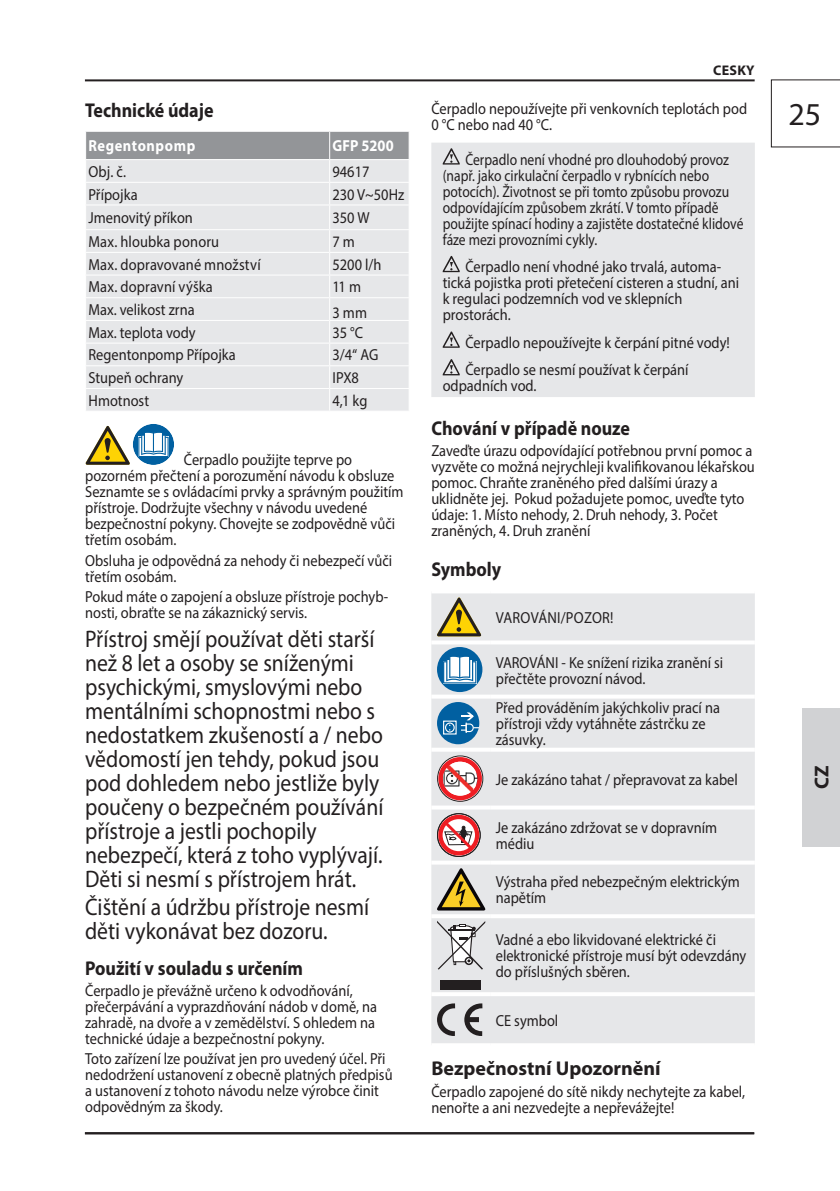
<style>
.page{position:relative;width:840px;height:1191px;background:#fff}
.page>*{position:absolute;margin:0;border:0;box-sizing:border-box;transform-origin:0 0}
.t1{font:32px "Myriad Pro";color:#231f20}
.t2{font:24px/24px "Myriad Pro";color:#231f20;scale:.9 1}
.t3{font:700 20px "Myriad Pro";color:#231f20;scale:.9 1}
.t4{font:700 20px "Myriad Pro";color:#231f20}
.t5{font:16px/16px "Myriad Pro";color:#231f20;scale:.9 1}
.t6{font:16px/16px "Myriad Pro";color:#231f20;scale:.85 1}
.t7{font:700 16px "Myriad Pro";letter-spacing:.04em;color:#fff;scale:.9 1}
.t8{font:16px "Myriad Pro";letter-spacing:.02em;color:#231f20;scale:.9 1}
.t9{font:700 14px "Myriad Pro";letter-spacing:.02em;color:#231f20}
</style>
<div class="page">
<hr style="left:85px;top:1132px;width:668px;height:2px;background:#231f20">
<hr style="left:85px;top:79px;width:669px;height:2px;background:#231f20">
<svg style="left:770px;top:79px;width:69px;height:69px"></svg>
<hr style="left:839px;top:708px;width:1px;height:138px;background:#d1d2d4">
<div style="left:801px;top:708px;width:38px;height:138px;background:#d1d2d4"></div>
<svg style="left:86px;top:131px;width:323px;height:280px;background:#dfe0e2"></svg>
<div style="left:133px;top:424px;width:41px;height:41px;background:#0160a1;border-radius:50%"></div>
<svg style="left:138px;top:432px;width:30px;height:25px"></svg>
<svg style="left:86px;top:426px;width:44px;height:39px"></svg>
<div style="left:431px;top:143px;width:323px;height:254px;background:#e6e7e9"></div>
<svg style="left:442px;top:148px;width:17px;height:17px"></svg>
<svg style="left:442px;top:256px;width:17px;height:16px"></svg>
<svg style="left:442px;top:331px;width:17px;height:17px"></svg>
<svg style="left:442px;top:359px;width:17px;height:16px"></svg>
<div style="left:431px;top:593px;width:323px;height:450px;background:#e6e7e9"></div>
<hr style="left:431px;top:640px;width:59px;height:4px;background:#fff">
<hr style="left:490px;top:640px;width:264px;height:4px;background:#fff">
<svg style="left:431px;top:694px;width:59px;height:4px"></svg>
<svg style="left:490px;top:694px;width:264px;height:4px"></svg>
<svg style="left:431px;top:747px;width:59px;height:4px"></svg>
<svg style="left:490px;top:747px;width:264px;height:4px"></svg>
<svg style="left:431px;top:805px;width:59px;height:4px"></svg>
<svg style="left:490px;top:805px;width:264px;height:4px"></svg>
<svg style="left:431px;top:860px;width:59px;height:4px"></svg>
<svg style="left:490px;top:860px;width:264px;height:4px"></svg>
<hr style="left:431px;top:914px;width:59px;height:4px;background:#fff">
<hr style="left:490px;top:914px;width:264px;height:4px;background:#fff">
<hr style="left:431px;top:992px;width:59px;height:4px;background:#fff">
<hr style="left:490px;top:992px;width:264px;height:4px;background:#fff">
<svg style="left:437px;top:597px;width:44px;height:39px;background:#baae74"></svg>
<div style="left:437px;top:647px;width:45px;height:45px;background:#0160a1;border-radius:50%"></div>
<svg style="left:443px;top:656px;width:33px;height:27px"></svg>
<div style="left:437px;top:702px;width:42px;height:42px;background:#0160a1;border-radius:50%"></div>
<div style="left:443px;top:720px;width:13px;height:14px;border:1px solid #fff"></div>
<div style="left:445px;top:722px;width:9px;height:10px;border:1px solid #fff;border-radius:50%"></div>
<svg style="left:460px;top:712px;width:19px;height:22px"></svg>
<div style="left:437px;top:755px;width:46px;height:46px;border:1px solid #231f20;border-radius:50%"></div>
<svg style="left:438px;top:757px;width:43px;height:43px"></svg>
<img style="left:442px;top:761px;width:35px;height:34px;border-radius:17px">
<div style="left:437px;top:813px;width:43px;height:43px;border:1px solid #231f20;border-radius:50%"></div>
<svg style="left:438px;top:814px;width:41px;height:41px"></svg>
<svg style="left:437px;top:868px;width:48px;height:42px;background:#b3a679"></svg>
<div style="left:440px;top:979px;width:40px;height:10px;background:#231f20"></div>
<svg style="left:437px;top:920px;width:48px;height:49px"></svg>
<svg style="left:464px;top:1003px;width:18px;height:33px"></svg>
<svg style="left:437px;top:1003px;width:18px;height:33px"></svg>
<p class="t3" style="left:85px;top:97px;width:144px">Technické údaje</p>
<p class="t7" style="left:88px;top:136px;width:120px">Regentonpomp</p>
<p class="t7" style="left:332px;top:136px;width:70px">GFP 5200</p>
<p class="t5" style="left:88px;top:163px;width:43px">Obj. č.</p>
<p class="t5" style="left:332px;top:163px;width:43px">94617</p>
<p class="t5" style="left:88px;top:186px;width:56px">Přípojka</p>
<p class="t5" style="left:332px;top:186px;width:81px">230 V~50Hz</p>
<p class="t5" style="left:88px;top:210px;width:117px">Jmenovitý příkon</p>
<p class="t5" style="left:332px;top:210px;width:43px">350 W</p>
<p class="t5" style="left:88px;top:233px;width:147px">Max. hloubka ponoru</p>
<p class="t5" style="left:332px;top:233px;width:26px">7 m</p>
<p class="t5" style="left:88px;top:256px;width:193px">Max. dopravované množství</p>
<p class="t5" style="left:332px;top:256px;width:56px">5200 l/h</p>
<p class="t5" style="left:88px;top:279px;width:139px">Max. dopravní výška</p>
<p class="t5" style="left:332px;top:279px;width:33px">11 m</p>
<p class="t5" style="left:88px;top:301px;width:119px">Max. velikost zrna</p>
<p class="t5" style="left:332px;top:304px;width:40px">3 mm</p>
<p class="t5" style="left:88px;top:324px;width:120px">Max. teplota vody</p>
<p class="t5" style="left:332px;top:324px;width:36px">35 °C</p>
<p class="t5" style="left:88px;top:347px;width:165px">Regentonpomp Přípojka</p>
<p class="t5" style="left:332px;top:347px;width:52px">3/4“ AG</p>
<p class="t5" style="left:88px;top:369px;width:107px">Stupeň ochrany</p>
<p class="t5" style="left:332px;top:369px;width:31px">IPX8</p>
<p class="t5" style="left:88px;top:392px;width:69px">Hmotnost</p>
<p class="t5" style="left:332px;top:392px;width:40px">4,1 kg</p>
<p class="t5" style="left:85px;top:451px;width:355px;text-indent:99px">Čerpadlo použijte teprve po pozorném přečtení a porozumění návodu k obsluze Seznamte se s ovládacími prvky a správným použitím přístroje. Dodržujte všechny v návodu uvedené bezpečnostní pokyny. Chovejte se zodpovědně vůči třetím osobám.</p>
<p class="t5" style="left:85px;top:552px;width:342px">Obsluha je odpovědná za nehody či nebezpečí vůči třetím osobám.</p>
<p class="t5" style="left:85px;top:588px;width:338px">Pokud máte o zapojení a obsluze přístroje pochyb&shy;nosti, obraťte se na zákaznický servis.</p>
<p class="t2" style="left:85px;top:626px;width:333px">Přístroj smějí používat děti starší než 8 let a osoby se sníženými psychickými, smyslovými nebo mentálními schopnostmi nebo s nedostatkem zkušeností a / nebo vědomostí jen tehdy, pokud jsou pod dohledem nebo jestliže byly poučeny o bezpečném používání přístroje a jestli pochopily nebezpečí, která z toho vyplývají.<br>Děti si nesmí s přístrojem hrát.</p>
<h2 class="t2" style="left:85px;top:895px;width:317px">Čištění a údržbu přístroje nesmí děti vykonávat bez dozoru.</h2>
<p class="t3" style="left:85px;top:955px;width:243px">Použití v souladu s určením</p>
<p class="t5" style="left:85px;top:982px;width:326px">Čerpadlo je převážně určeno k odvodňování, přečerpávání a vyprazdňování nádob v domě, na zahradě, na dvoře a v zemědělství. S ohledem na technické údaje a bezpečnostní pokyny.</p>
<p class="t5" style="left:85px;top:1050px;width:343px">Toto zařízení lze používat jen pro uvedený účel. Při nedodržení ustanovení z obecně platných předpisů a ustanovení z tohoto návodu nelze výrobce činit odpovědným za škody.</p>
<p class="t9" style="left:712px;top:61px;width:43px">CESKY</p>
<p class="t5" style="left:431px;top:100px;width:352px">Čerpadlo nepoužívejte při venkovních teplotách pod<br>0 °C nebo nad 40 °C.</p>
<p class="t6" style="left:442px;top:151px;width:355px;text-indent:23px">Čerpadlo není vhodné pro dlouhodobý provoz (např. jako cirkulační čerpadlo v rybnících nebo potocích). Životnost se při tomto způsobu provozu odpovídajícím způsobem zkrátí. V tomto případě použijte spínací hodiny a zajistěte dostatečné klidové fáze mezi provozními cykly.</p>
<p class="t5" style="left:442px;top:258px;width:331px;text-indent:23px">Čerpadlo není vhodné jako trvalá, automa&shy;tická pojistka proti přetečení cisteren a studní, ani k regulaci podzemních vod ve sklepních prostorách.</p>
<p class="t5" style="left:465px;top:328px;width:295px;line-height:27.6px">Čerpadlo nepoužívejte k čerpání pitné vody!<br>Čerpadlo se nesmí používat k čerpání</p>
<p class="t5" style="left:442px;top:378px;width:106px">odpadních vod.</p>
<p class="t3" style="left:431px;top:415px;width:222px">Chování v případě nouze</p>
<p class="t5" style="left:431px;top:442px;width:361px">Zaveďte úrazu odpovídající potřebnou první pomoc a vyzvěte co možná nejrychleji kvalifikovanou lékařskou pomoc. Chraňte zraněného před dalšími úrazy a uklidněte jej. Pokud požadujete pomoc, uveďte tyto údaje: 1. Místo nehody, 2. Druh nehody, 3. Počet zraněných, 4. Druh zranění</p>
<p class="t3" style="left:431px;top:556px;width:79px">Symboly</p>
<p class="t8" style="left:495px;top:607px;width:132px">VAROVÁNI/POZOR!</p>
<p class="t5" style="left:495px;top:654px;width:254px">VAROVÁNI - Ke snížení rizika zranění si přečtěte provozní návod.</p>
<p class="t5" style="left:495px;top:699px;width:250px">Před prováděním jakýchkoliv prací na přístroji vždy vytáhněte zástrčku ze zásuvky.</p>
<p class="t5" style="left:495px;top:771px;width:270px">Je zakázáno tahat / přepravovat za kabel</p>
<p class="t5" style="left:495px;top:819px;width:247px">Je zakázáno zdržovat se v dopravním médiu</p>
<p class="t5" style="left:495px;top:873px;width:272px">Výstraha před nebezpečným elektrickým napětím</p>
<p class="t5" style="left:495px;top:931px;width:280px">Vadné a ebo likvidované elektrické či elektronické přístroje musí být odevzdány do příslušných sběren.</p>
<p class="t5" style="left:495px;top:1012px;width:71px">CE symbol</p>
<p class="t4" style="left:431px;top:1055px;width:231px">Bezpečnostní Upozornění</p>
<p class="t5" style="left:431px;top:1083px;width:350px">Čerpadlo zapojené do sítě nikdy nechytejte za kabel, nenořte a ani nezvedejte a nepřevážejte!</p>
<h1 class="t1" style="left:788px;top:95px;width:34px">25</h1>
<p class="t4" style="left:808px;top:789px;width:25px;rotate:-90deg">CZ</p>
<p class="t4" style="left:808px;top:784px;width:15px;rotate:-90deg">D</p>
</div>
